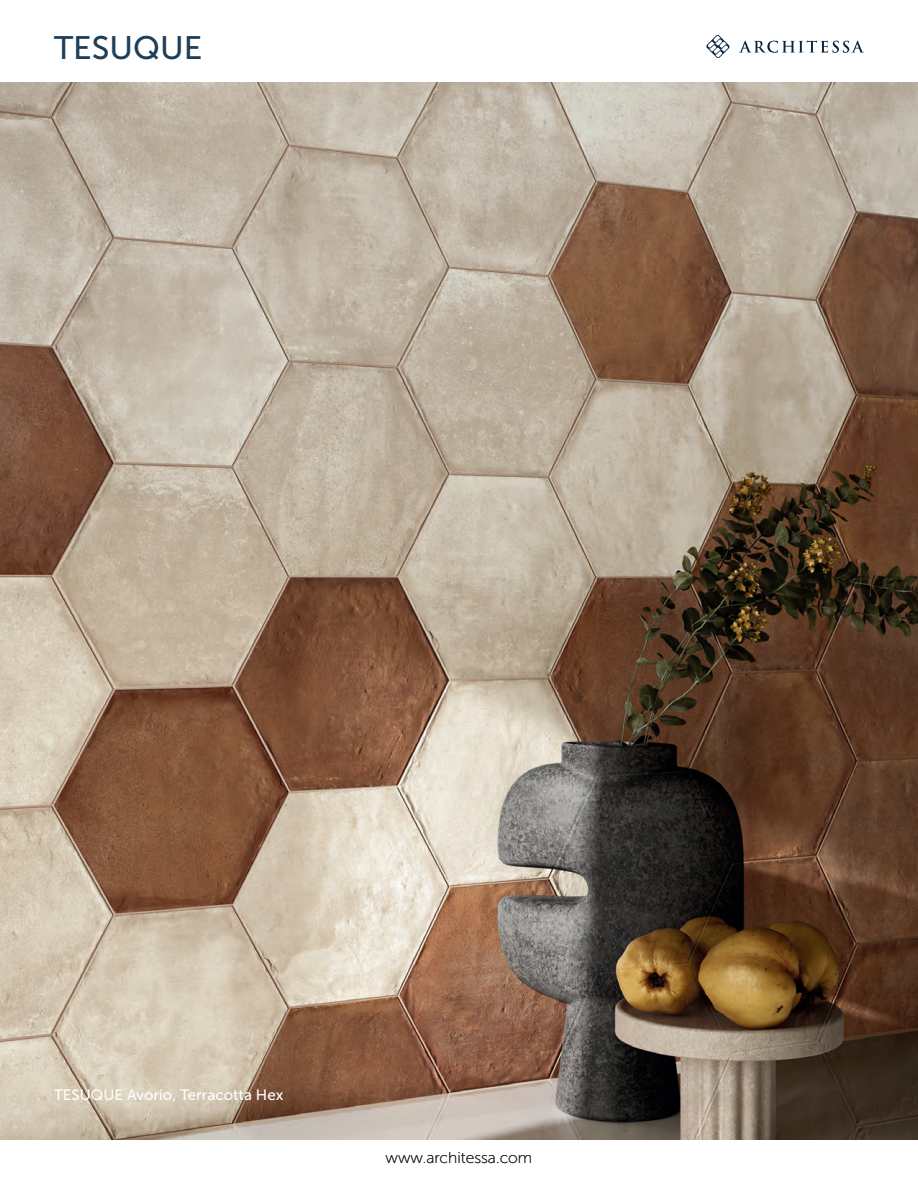
<style>
.page{position:relative;width:918px;height:1188px;background:#fff}
.page>*{position:absolute;margin:0;border:0;box-sizing:border-box;transform-origin:0 0}
.t1{font:32.4px "Museo Sans 500";color:#1e3f59}
.t2{font:15.6px "Museo Sans 100";color:#231f20}
.t3{font:15px "Museo Sans 500";color:#fff}
</style>
<div class="page">
<svg style="left:706px;top:35px;width:24px;height:23px"></svg>
<svg style="left:739px;top:41px;width:125px;height:12px"></svg>
<img style="left:0;top:82px;width:918px;height:1057px">
<h1 class="t1" style="left:54px;top:30px;width:150px">TESUQUE</h1>
<p class="t3" style="left:54px;top:1086px;width:231px">TESUQUE Avorio, Terracotta Hex</p>
<p class="t3" style="left:54px;top:1086px;width:76px">White Text</p>
<p class="t2" style="left:386px;top:1149px;width:148px">www.architessa.com</p>
</div>
